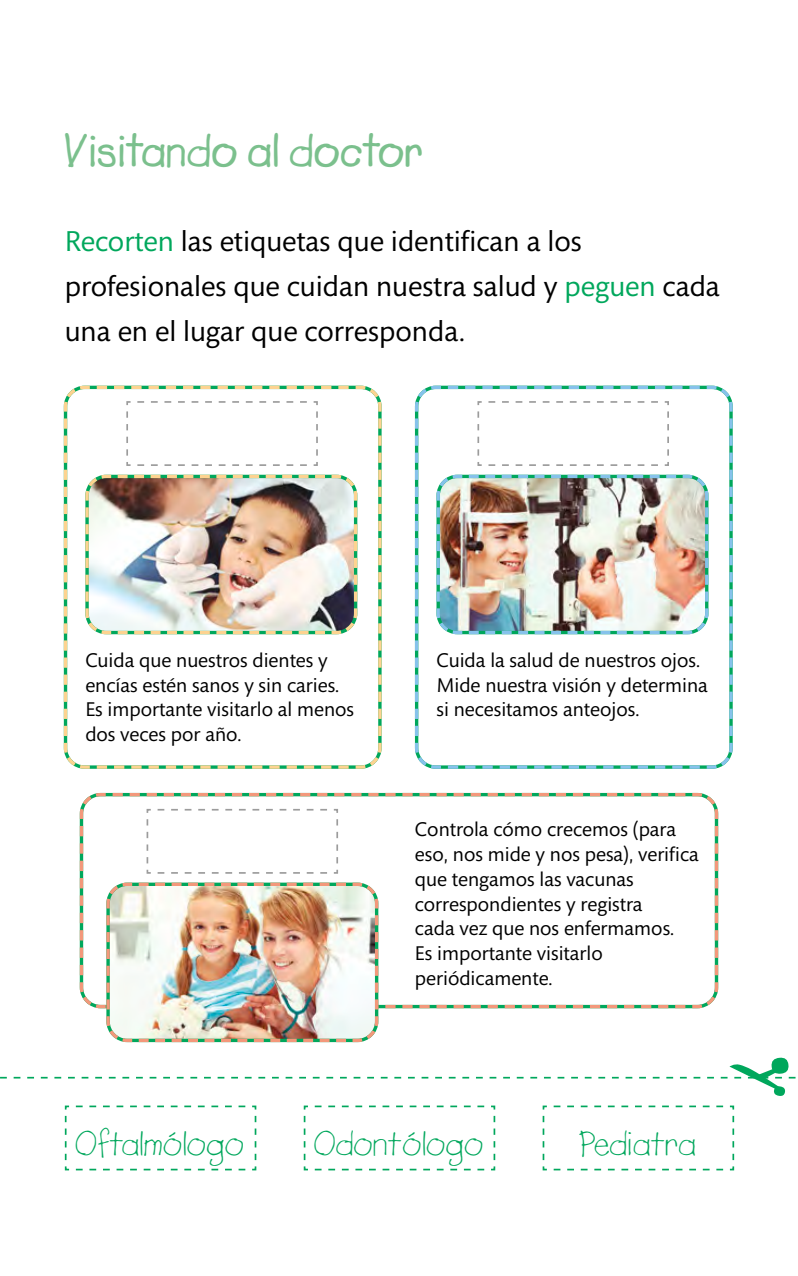
<style>
.page{position:relative;width:798px;height:1276px;background:#fff}
.page>*{position:absolute;margin:0;border:0;box-sizing:border-box;transform-origin:0 0}
.titulos{font:47.25px "Lemonade ICG Bold";letter-spacing:-.01em;color:#7bc08d}
.consigna{font:33.75px "Lemonade ICG";color:#00a75c}
.consigna-2{font:29.25px/45px "Mundo Sans Std";color:#000}
.consigna-3{font:20.25px/24.8px "Mundo Sans Std";color:#000}
.s1{color:#00a75c}
</style>
<div class="page">
<svg style="left:63px;top:385px;width:319px;height:384px"></svg>
<svg style="left:125px;top:400px;width:193px;height:67px"></svg>
<div style="left:773px;top:1085px;width:12px;height:11px;background:#00a75c;border-radius:5px"></div>
<svg style="left:770px;top:1057px;width:18px;height:17px"></svg>
<svg style="left:0;top:1063px;width:796px;height:28px"></svg>
<img style="left:84px;top:473px;width:275px;height:163px">
<svg style="left:414px;top:385px;width:319px;height:384px"></svg>
<svg style="left:476px;top:400px;width:193px;height:67px"></svg>
<img style="left:434px;top:473px;width:275px;height:163px">
<svg style="left:79px;top:792px;width:640px;height:217px"></svg>
<svg style="left:380px;top:912px;width:308px;height:97px"></svg>
<img style="left:105px;top:881px;width:275px;height:162px">
<svg style="left:146px;top:808px;width:193px;height:66px"></svg>
<svg style="left:64px;top:1105px;width:193px;height:66px"></svg>
<svg style="left:303px;top:1105px;width:193px;height:66px"></svg>
<svg style="left:542px;top:1105px;width:192px;height:66px"></svg>
<p class="titulos" style="left:64px;top:122px;width:361px">Visitando al doctor</p>
<p class="consigna-2" style="left:65px;top:219px;width:656px"><span class="s1">Recorten</span> las etiquetas que identifican a los profesionales que cuidan nuestra salud y <span class="s1">peguen</span> cada una en el lugar que corresponda.</p>
<p class="consigna-3" style="left:85px;top:648px;width:270px">Cuida que nuestros dientes y encías estén sanos y sin caries.<br>Es importante visitarlo al menos dos veces por año.</p>
<p class="consigna-3" style="left:436px;top:648px;width:273px">Cuida la salud de nuestros ojos.<br>Mide nuestra visión y determina si necesitamos anteojos.</p>
<p class="consigna-3" style="left:415px;top:818px;width:285px">Controla cómo crecemos (para eso, nos mide y nos pesa), verifica que tengamos las vacunas correspondientes y registra<br>cada vez que nos enfermamos.<br>Es importante visitarlo periódicamente.</p>
<p class="consigna" style="left:75px;top:1122px;width:170px">Oftalmólogo</p>
<p class="consigna" style="left:313px;top:1122px;width:171px">Odontólogo</p>
<p class="consigna" style="left:578px;top:1122px;width:118px">Pediatra</p>
</div>
